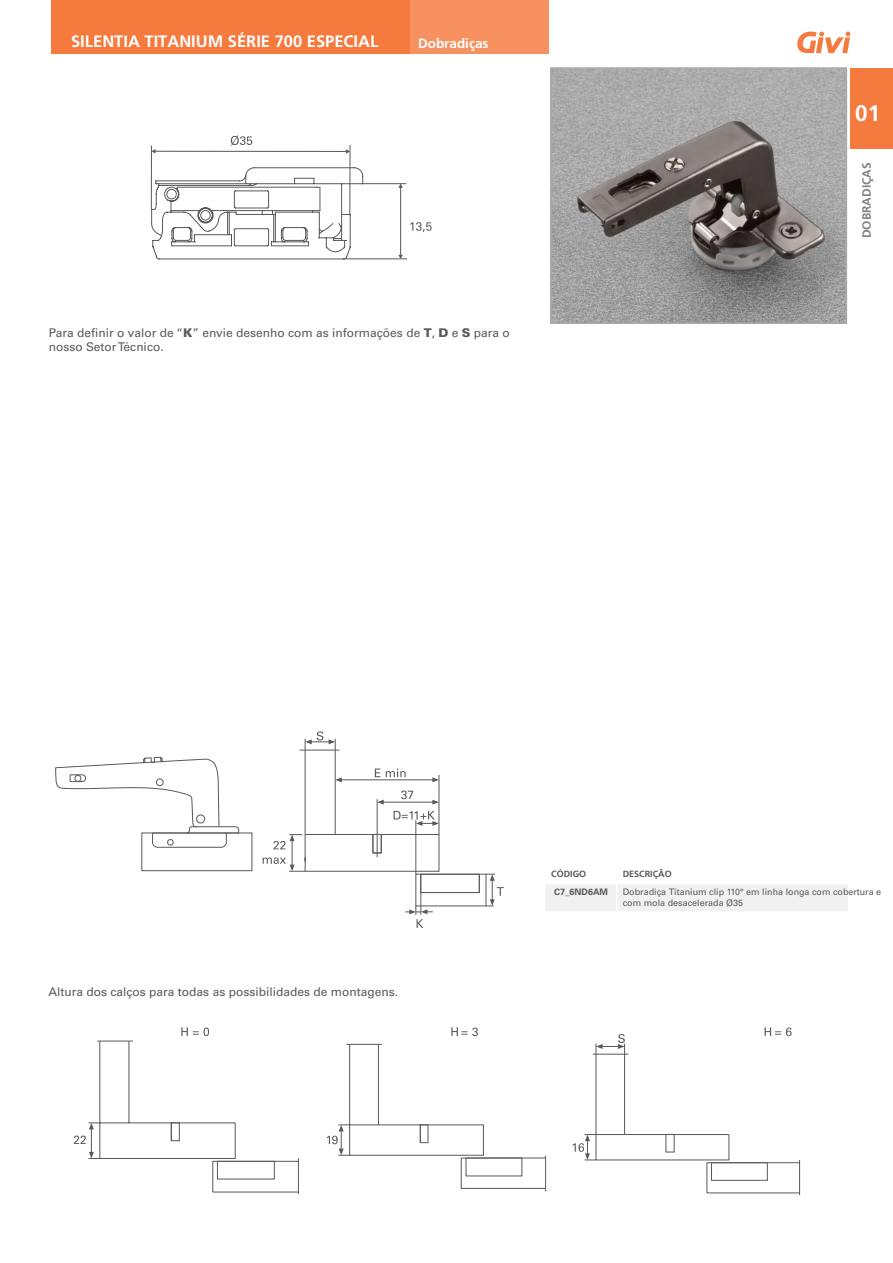
<style>
.page{position:relative;width:893px;height:1263px;background:#fff}
.page>*{position:absolute;margin:0;border:0;box-sizing:border-box;transform-origin:0 0}
.t1{font:700 22.5px "Frutiger LT Std";color:#fff}
.t2{font:700 18px "Frutiger LT Std";color:#fff}
.t3{font:700 16.5px "Frutiger LT Std";color:#fff}
.t4{font:700 13.5px "Frutiger LT Std";color:#fff}
.t5{font:12px/14.4px "Univers LT Std";color:#58595b}
.t6{font:700 12px "Frutiger LT Std";color:#808285}
.t7{font:9px/10.8px "Univers LT Std";color:#58595b}
.t8{font:700 9px "Frutiger LT Std";color:#58595b}
.t9{font:700 9px "Univers LT Std";color:#58595b}
.s1{font-weight:900}
</style>
<div class="page">
<svg style="left:410px;top:222px;width:22px;height:10px"></svg>
<svg style="left:151px;top:167px;width:212px;height:93px"></svg>
<hr style="left:400px;top:186px;width:1px;height:70px;background:#58595b">
<svg style="left:398px;top:255px;width:5px;height:4px"></svg>
<svg style="left:398px;top:184px;width:5px;height:4px"></svg>
<svg style="left:162px;top:135px;width:178px;height:16px"></svg>
<hr style="left:154px;top:151px;width:193px;height:1px;background:#58595b">
<svg style="left:346px;top:149px;width:4px;height:5px"></svg>
<svg style="left:152px;top:149px;width:4px;height:5px"></svg>
<hr style="left:343px;top:259px;width:64px;height:1px;background:#58595b">
<hr style="left:362px;top:183px;width:44px;height:1px;background:#58595b">
<hr style="left:350px;top:145px;width:1px;height:70px;background:#58595b">
<hr style="left:151px;top:146px;width:1px;height:63px;background:#58595b">
<svg style="left:797px;top:32px;width:53px;height:21px"></svg>
<div style="left:51px;top:0;width:498px;height:53px;background:#f47a3e"></div>
<div style="left:410px;top:0;width:139px;height:53px;background:#f79260"></div>
<div style="left:850px;top:68px;width:43px;height:81px;background:#f47a3e"></div>
<div style="left:141px;top:832px;width:111px;height:39px;background:#fff;border:1px solid #58595b"></div>
<svg style="left:55px;top:756px;width:184px;height:92px"></svg>
<svg style="left:263px;top:731px;width:241px;height:197px"></svg>
<svg style="left:451px;top:1027px;width:27px;height:9px"></svg>
<svg style="left:74px;top:1027px;width:225px;height:166px"></svg>
<hr style="left:545px;top:1156px;width:1px;height:35px;background:#58595b">
<svg style="left:327px;top:1043px;width:219px;height:146px"></svg>
<hr style="left:799px;top:1160px;width:1px;height:35px;background:#58595b">
<svg style="left:573px;top:1027px;width:227px;height:167px"></svg>
<hr style="left:593px;top:1054px;width:35px;height:1px;background:#58595b">
<div style="left:546px;top:885px;width:302px;height:26px;background:#f1f1f2"></div>
<img style="left:553px;top:70px;width:291px;height:251px">
<div style="left:550px;top:67px;width:297px;height:257px;border:2px solid #a7a9ac"></div>
<h2 class="t2" style="left:86px;top:28px;width:72px">FAMÍLIA</h2>
<p class="t4" style="left:418px;top:33px;width:89px">complemento</p>
<h3 class="t3" style="left:71px;top:32px;width:309px">SILENTIA TITANIUM SÉRIE 700 ESPECIAL</h3>
<p class="t4" style="left:418px;top:35px;width:72px">Dobradiças</p>
<p class="t5" style="left:49px;top:325px;width:462px">Para definir o valor de “<span class="s1">K</span>” envie desenho com as informações de <span class="s1">T</span>, <span class="s1">D</span> e <span class="s1">S</span> para o nosso SetorTécnico.</p>
<h1 class="t1" style="left:855px;top:100px;width:27px">01</h1>
<p class="t6" style="left:860px;top:238px;width:77px;rotate:-90deg">DOBRADIÇAS</p>
<p class="t5" style="left:49px;top:984px;width:351px">Altura dos calços para todas as possibilidades de montagens.</p>
<p class="t8" style="left:551px;top:868px;width:37px">CÓDIGO</p>
<p class="t8" style="left:623px;top:868px;width:51px">DESCRIÇÃO</p>
<p class="t9" style="left:554px;top:887px;width:56px">C7_6ND6AM</p>
<p class="t7" style="left:623px;top:887px;width:260px">Dobradiça Titanium clip 110° em linha longa com cobertura e com mola desacelerada Ø35</p>
</div>
